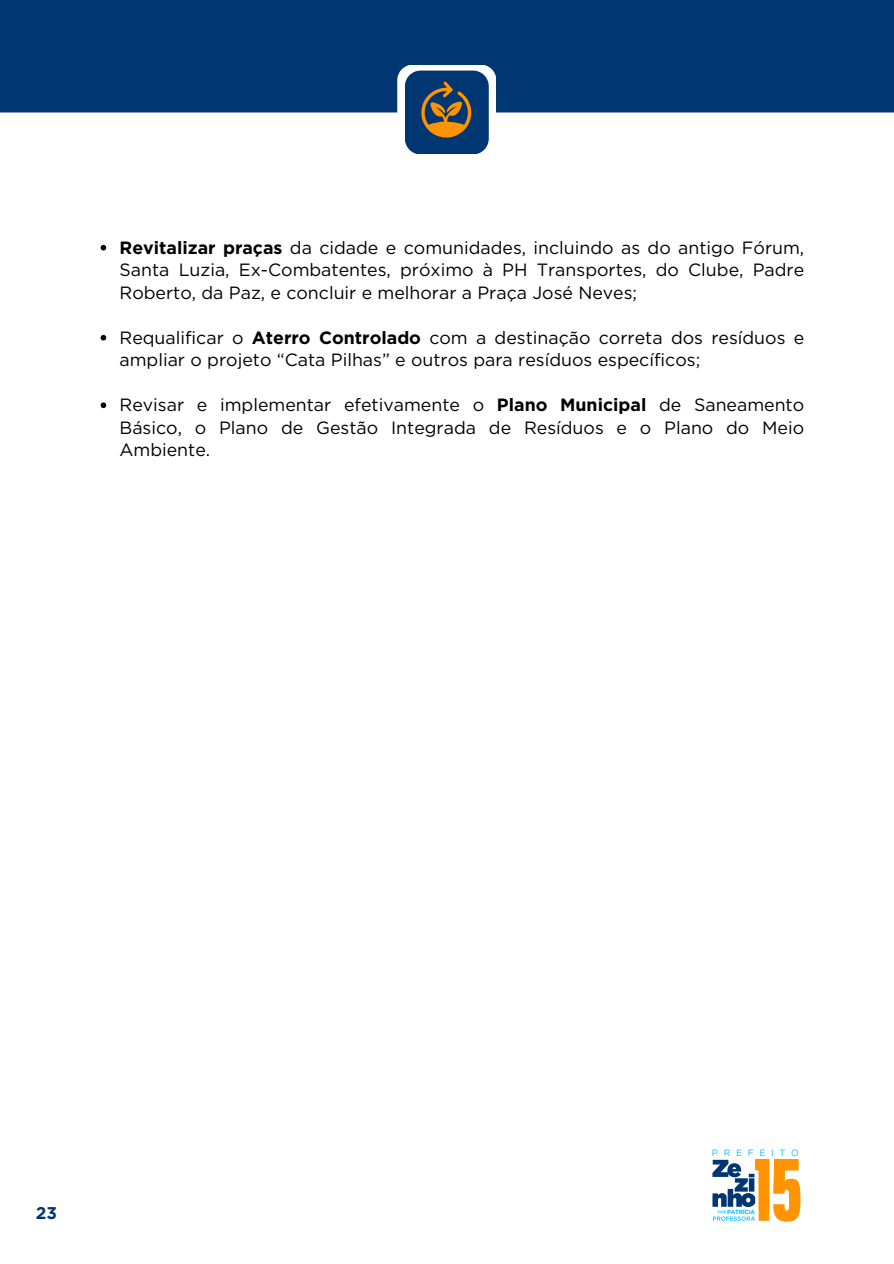
<style>
.page{position:relative;width:894px;height:1264px;background:#fff}
.page>*{position:absolute;margin:0;border:0;box-sizing:border-box;transform-origin:0 0}
.t1{font:17.7px/22.5px "Gotham";color:#000;text-align:justify}
.t2{font:700 16.95px "Gotham";color:#003672}
.t3{font:9.15px "Gotham";letter-spacing:.625em;color:#00beff}
.t4{font:700 5.85px "Gotham";letter-spacing:-.035em;color:#00beff}
.s1{font-weight:700}
</style>
<div class="page">
<svg style="left:101px;top:245px;width:5px;height:5px"></svg>
<svg style="left:101px;top:335px;width:5px;height:5px"></svg>
<svg style="left:101px;top:402px;width:5px;height:6px"></svg>
<div style="left:0;top:0;width:893px;height:112px;background:#003672"></div>
<svg style="left:397px;top:65px;width:99px;height:89px"></svg>
<svg style="left:712px;top:1159px;width:88px;height:62px"></svg>
<p class="t1" style="left:119px;top:236px;width:686px"><span class="s1">Revitalizar praças</span> da cidade e comunidades, incluindo as do antigo Fórum, Santa Luzia, Ex-Combatentes, próximo à PH Transportes, do Clube, Padre Roberto, da Paz, e concluir e melhorar a Praça José Neves;</p>
<p class="t1" style="left:119px;top:326px;width:686px">Requalificar o <span class="s1">Aterro Controlado</span> com a destinação correta dos resíduos e ampliar o projeto “Cata Pilhas” e outros para resíduos específicos;</p>
<p class="t1" style="left:119px;top:394px;width:686px">Revisar e implementar efetivamente o <span class="s1">Plano Municipal</span> de Saneamento Básico, o Plano de Gestão Integrada de Resíduos e o Plano do Meio Ambiente.</p>
<p class="t2" style="left:36px;top:1202px;width:23px">23</p>
<p class="t3" style="left:711px;top:1146px;width:88px">PREFEITO</p>
<p class="t4" style="left:717px;top:1208px;width:39px"><sup>VICE</sup> PATRÍCIA</p>
</div>
